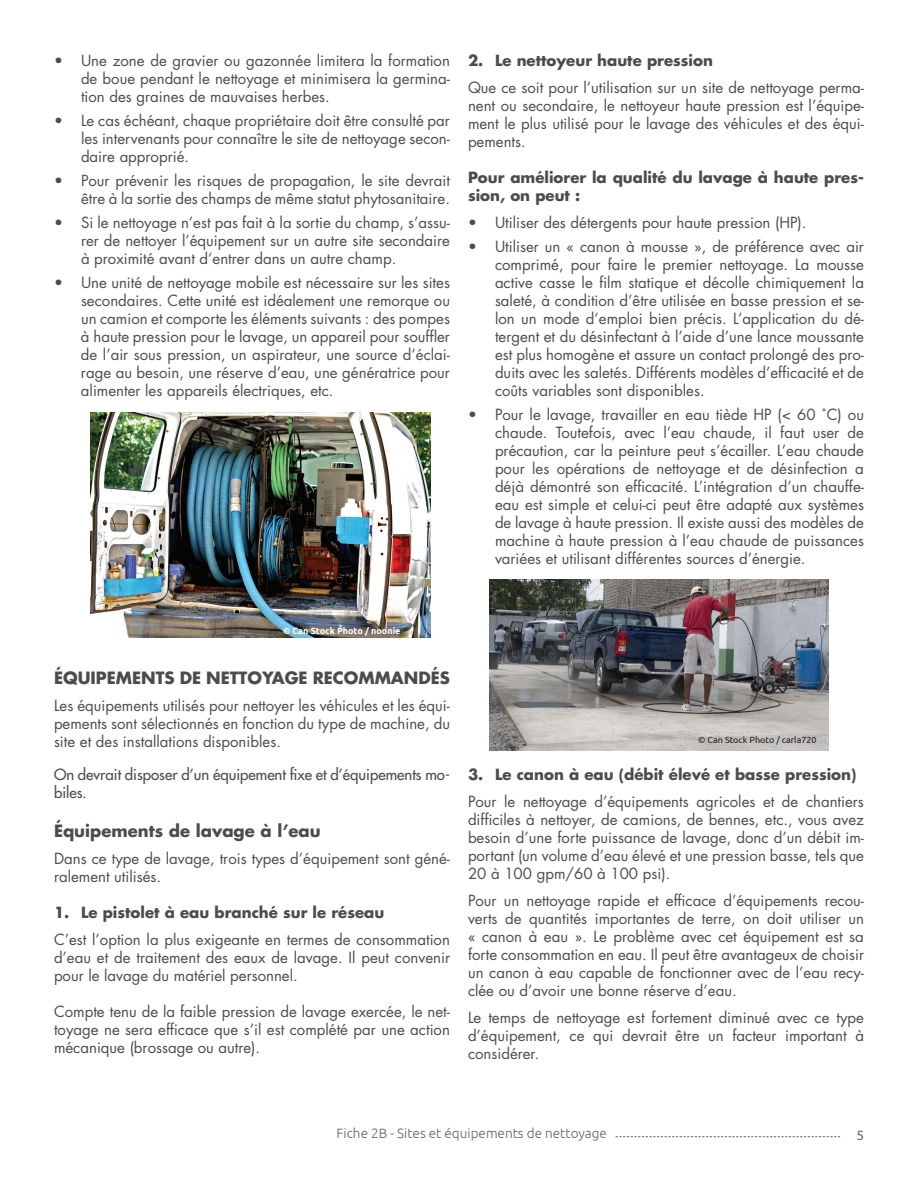
<style>
.page{position:relative;width:918px;height:1188px;background:#fff}
.page>*{position:absolute;margin:0;border:0;box-sizing:border-box;transform-origin:0 0}
.t1{font:700 16.5px "Futura";color:#4b4c4d}
.t2{font:15px/18px "Futura";color:#4b4c4d;text-align:justify}
.t3{font:700 15px/18px "Futura";color:#4b4c4d}
.t4{font:15px/18px "Futura";color:#4b4c4d}
.t5{font:300 13.5px "Ubuntu";color:#636366}
.t6{font:13.5px "Ubuntu";color:#636366}
.t7{font:9px "Ubuntu";color:#231f20}
.t8{font:700 9px "Ubuntu";color:#fff}
</style>
<div class="page">
<svg style="left:616px;top:1136px;width:224px;height:1px"></svg>
<img style="left:489px;top:580px;width:340px;height:171px">
<img style="left:91px;top:413px;width:339px;height:224px">
<p class="t2" style="left:81px;top:51px;width:371px;text-indent:-27px">• Une zone de gravier ou gazonnée limitera la formation de boue pendant le nettoyage et minimisera la germina&shy;tion des graines de mauvaises herbes.</p>
<p class="t2" style="left:81px;top:111px;width:371px;text-indent:-27px">• Le cas échéant, chaque propriétaire doit être consulté par les intervenants pour connaître le site de nettoyage secon&shy;daire approprié.</p>
<p class="t2" style="left:54px;top:171px;width:398px;text-align:right">• Pour prévenir les risques de propagation, le site devrait être à la sortie des champs de même statut phytosanitaire.</p>
<p class="t2" style="left:81px;top:213px;width:371px;text-indent:-27px">• Si le nettoyage n’est pas fait à la sortie du champ, s’assu&shy;rer de nettoyer l’équipement sur un autre site secondaire à proximité avant d’entrer dans un autre champ.</p>
<p class="t2" style="left:81px;top:273px;width:371px;text-indent:-27px">• Une unité de nettoyage mobile est nécessaire sur les sites secondaires. Cette unité est idéalement une remorque ou un camion et comporte les éléments suivants : des pompes à haute pression pour le lavage, un appareil pour souffler de l’air sous pression, un aspirateur, une source d’éclai&shy;rage au besoin, une réserve d’eau, une génératrice pour alimenter les appareils électriques, etc.</p>
<p class="t3" style="left:468px;top:51px;width:246px">2. Le nettoyeur haute pression</p>
<p class="t2" style="left:468px;top:78px;width:398px">Que ce soit pour l’utilisation sur un site de nettoyage perma&shy;nent ou secondaire, le nettoyeur haute pression est l’équipe&shy;ment le plus utilisé pour le lavage des véhicules et des équi&shy;pements.</p>
<p class="t3" style="left:468px;top:168px;width:398px">Pour améliorer la qualité du lavage à haute pres&shy;sion, on peut :</p>
<p class="t2" style="left:468px;top:213px;width:340px">• Utiliser des détergents pour haute pression (HP).</p>
<p class="t2" style="left:495px;top:237px;width:371px;text-indent:-27px">• Utiliser un « canon à mousse », de préférence avec air comprimé, pour faire le premier nettoyage. La mousse active casse le film statique et décolle chimiquement la saleté, à condition d’être utilisée en basse pression et se&shy;lon un mode d’emploi bien précis. L’application du dé&shy;tergent et du désinfectant à l’aide d’une lance moussante est plus homogène et assure un contact prolongé des pro&shy;duits avec les saletés. Différents modèles d’efficacité et de coûts variables sont disponibles.</p>
<p class="t2" style="left:495px;top:405px;width:371px;text-indent:-27px">• Pour le lavage, travailler en eau tiède HP (&lt; 60 ˚C) ou chaude. Toutefois, avec l’eau chaude, il faut user de précaution, car la peinture peut s’écailler. L’eau chaude pour les opérations de nettoyage et de désinfection a déjà démontré son efficacité. L’intégration d’un chauffe&shy;eau est simple et celui-ci peut être adapté aux systèmes de lavage à haute pression. Il existe aussi des modèles de machine à haute pression à l’eau chaude de puissances variées et utilisant différentes sources d’énergie.</p>
<p class="t8" style="left:283px;top:626px;width:119px">© Can Stock Photo / noonie</p>
<p class="t1" style="left:54px;top:666px;width:398px">ÉQUIPEMENTS DE NETTOYAGE RECOMMANDÉS</p>
<p class="t2" style="left:54px;top:696px;width:398px">Les équipements utilisés pour nettoyer les véhicules et les équi&shy;pements sont sélectionnés en fonction du type de machine, du site et des installations disponibles.</p>
<p class="t4" style="left:54px;top:765px;width:397px">On devrait disposer d’un équipement fixe et d’équipements mo&shy;biles.</p>
<p class="t1" style="left:54px;top:819px;width:268px">Équipements de lavage à l’eau</p>
<p class="t2" style="left:54px;top:849px;width:398px">Dans ce type de lavage, trois types d’équipement sont géné&shy;ralement utilisés.</p>
<p class="t3" style="left:54px;top:903px;width:332px">1. Le pistolet à eau branché sur le réseau</p>
<p class="t2" style="left:54px;top:930px;width:398px">C’est l’option la plus exigeante en termes de consommation d’eau et de traitement des eaux de lavage. Il peut convenir pour le lavage du matériel personnel.</p>
<p class="t2" style="left:54px;top:1002px;width:398px">Compte tenu de la faible pression de lavage exercée, le net&shy;toyage ne sera efficace que s’il est complété par une action mécanique (brossage ou autre).</p>
<p class="t7" style="left:698px;top:735px;width:120px">© Can Stock Photo / carla720</p>
<p class="t3" style="left:468px;top:765px;width:390px">3. Le canon à eau (débit élevé et basse pression)</p>
<p class="t2" style="left:468px;top:792px;width:398px">Pour le nettoyage d’équipements agricoles et de chantiers difficiles à nettoyer, de camions, de bennes, etc., vous avez besoin d’une forte puissance de lavage, donc d’un débit im&shy;portant (un volume d’eau élevé et une pression basse, tels que 20 à 100 gpm/60 à 100 psi).</p>
<p class="t2" style="left:468px;top:891px;width:398px">Pour un nettoyage rapide et efficace d’équipements recou&shy;verts de quantités importantes de terre, on doit utiliser un « canon à eau ». Le problème avec cet équipement est sa forte consommation en eau. Il peut être avantageux de choisir un canon à eau capable de fonctionner avec de l’eau recy&shy;clée ou d’avoir une bonne réserve d’eau.</p>
<p class="t2" style="left:468px;top:1008px;width:398px">Le temps de nettoyage est fortement diminué avec ce type d’équipement, ce qui devrait être un facteur important à considérer.</p>
<p class="t5" style="left:337px;top:1125px;width:272px">Fiche 2B - Sites et équipements de nettoyage</p>
<p class="t6" style="left:856px;top:1127px;width:9px">5</p>
</div>
